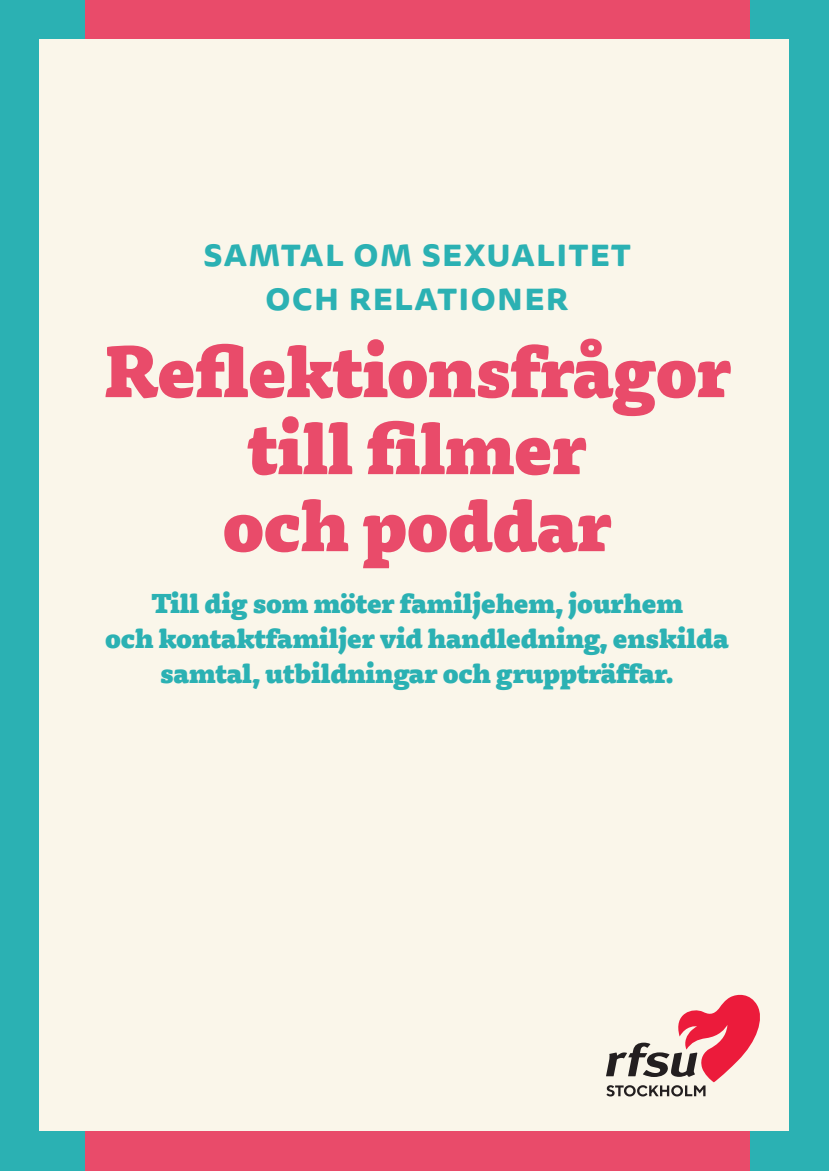
<style>
.page{position:relative;width:829px;height:1171px;background:#fff}
.page>*{position:absolute;margin:0;border:0;box-sizing:border-box;transform-origin:0 0}
.t1{font:900 70px/77px "Tisa Pro";letter-spacing:-.01em;color:#e94b6a;text-align:center}
.t2{font:700 38.5px/43.8px "Tisa Sans Pro";letter-spacing:.02em;color:#2bb1b3;text-align:center}
.t3{font:900 26.25px/35px "Tisa Pro";letter-spacing:-.01em;color:#2bb1b3;text-align:center}
</style>
<div class="page">
<div style="left:0;top:0;width:828px;height:1171px;background:#2bb1b3"></div>
<div style="left:85px;top:0;width:664px;height:1171px;background:#e94b6a"></div>
<div style="left:40px;top:40px;width:749px;height:1091px;background:#faf6ea"></div>
<svg style="left:606px;top:995px;width:153px;height:101px"></svg>
<p class="t2" style="left:203px;top:231px;width:429px">samtal om sexualitet och relationer</p>
<p class="t1" style="left:103px;top:328px;width:629px">Reflektionsfrågor till filmer<br>och poddar</p>
<p class="t3" style="left:105px;top:584px;width:625px">Till dig som möter familjehem, jourhem<br>och kontaktfamiljer vid handledning, enskilda samtal, utbildningar och gruppträffar.</p>
</div>
